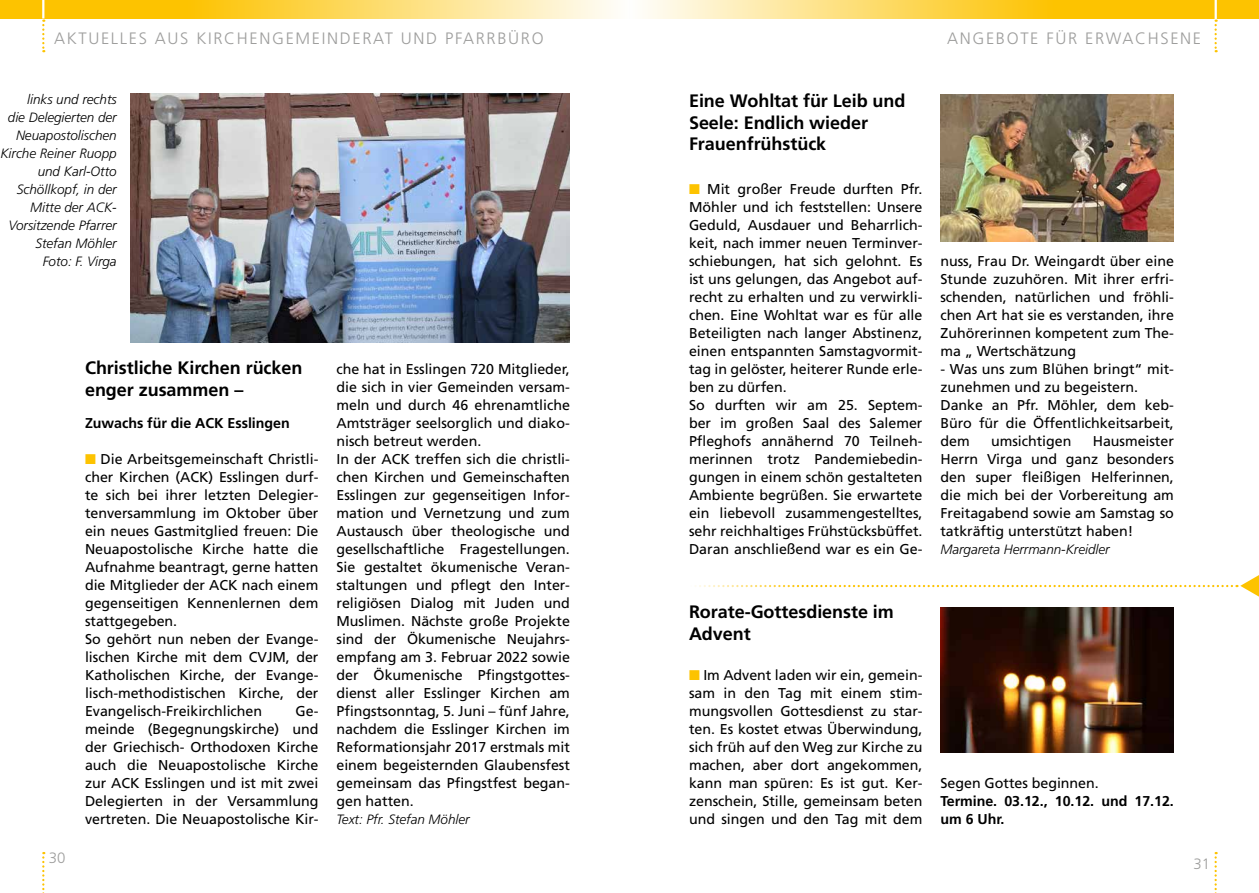
<style>
.page{position:relative;width:1259px;height:893px;background:#fff}
.page>*{position:absolute;margin:0;border:0;box-sizing:border-box;transform-origin:0 0}
.t1{font:700 18px/21.6px "Frutiger";letter-spacing:-.005em;color:#000}
.t2{font:300 16.5px "Frutiger";letter-spacing:.1em;color:#9d9d9c}
.t3{font:300 15px "Frutiger";color:#9d9d9c}
.t4{font:14.25px/18px "Frutiger";letter-spacing:-.005em;color:#000}
.t5{font:700 14.25px/18px "Frutiger";letter-spacing:-.005em;color:#000}
.t6{font:italic 300 13.5px/18px "Frutiger";letter-spacing:-.005em;color:#000;text-align:right}
.s1{color:#fdc300}
</style>
<div class="page">
<svg style="left:42px;top:852px;width:2px;height:41px"></svg>
<svg style="left:1214px;top:852px;width:2px;height:41px"></svg>
<svg style="left:0;top:0;width:614px;height:18px;background:#fdd655"></svg>
<svg style="left:645px;top:0;width:614px;height:18px;background:#fdd551"></svg>
<svg style="left:42px;top:0;width:2px;height:52px"></svg>
<svg style="left:1214px;top:0;width:2px;height:52px"></svg>
<img style="left:940px;top:95px;width:234px;height:146px">
<img style="left:130px;top:94px;width:440px;height:249px">
<svg style="left:695px;top:575px;width:564px;height:22px"></svg>
<img style="left:940px;top:607px;width:234px;height:146px">
<p class="t2" style="left:54px;top:29px;width:491px">AKTUELLES AUS KIRCHENGEMEINDERAT UND PFARRBÜRO</p>
<p class="t2" style="left:947px;top:29px;width:255px">ANGEBOTE FÜR ERWACHSENE</p>
<p class="t6" style="left:0;top:91px;width:118px">links und rechts<br>die Delegierten der<br>Neuapostolischen<br>Kirche Reiner Ruopp und Karl-Otto<br>Schöllkopf, in der<br>Mitte der ACK-<br>Vorsitzende Pfarrer<br>Stefan Möhler<br>Foto: F. Virga</p>
<p class="t3" style="left:49px;top:849px;width:18px">30</p>
<p class="t1" style="left:85px;top:357px;width:219px">Christliche Kirchen rücken enger zusammen –</p>
<p class="t5" style="left:85px;top:414px;width:206px">Zuwachs für die ACK Esslingen</p>
<p class="t4" style="left:85px;top:450px;width:235px"><span class="s1">■</span> Die Arbeitsgemeinschaft Christli&shy;cher Kirchen (ACK) Esslingen durf&shy;te sich bei ihrer letzten Delegier&shy;tenversammlung im Oktober über ein neues Gastmitglied freuen: Die<br>Neuapostolische Kirche hatte die<br>Aufnahme beantragt, gerne hatten die Mitglieder der ACK nach einem gegenseitigen Kennenlernen dem stattgegeben.<br>So gehört nun neben der Evange&shy;lischen Kirche mit dem CVJM, der<br>Katholischen Kirche, der Evange&shy;lisch-methodistischen Kirche, der<br>Evangelisch-Freikirchlichen</p>
<p class="t4" style="left:85px;top:702px;width:235px;text-align:justify;text-indent:210px">Ge&shy;meinde (Begegnungskirche) und der Griechisch- Orthodoxen Kirche auch die Neuapostolische Kirche zur ACK Esslingen und ist mit zwei Delegierten in der Versammlung vertreten. Die Neuapostolische Kir-</p>
<p class="t4" style="left:336px;top:360px;width:235px">che hat in Esslingen 720 Mitglieder, die sich in vier Gemeinden versam&shy;meln und durch 46 ehrenamtliche<br>Amtsträger seelsorglich und diako&shy;nisch betreut werden.<br>In der ACK treffen sich die christli&shy;chen Kirchen und Gemeinschaften<br>Esslingen zur gegenseitigen Infor&shy;mation und Vernetzung und zum<br>Austausch über theologische und gesellschaftliche Fragestellungen.<br>Sie gestaltet ökumenische Veran&shy;staltungen und pflegt den Inter&shy;religiösen Dialog mit Juden und<br>Muslimen. Nächste große Projekte sind der Ökumenische Neujahrs&shy;empfang am 3. Februar 2022 sowie der Ökumenische Pfingstgottes&shy;dienst aller Esslinger Kirchen am<br>Pfingstsonntag, 5. Juni – fünf Jahre, nachdem die Esslinger Kirchen im<br>Reformationsjahr 2017 erstmals mit einem begeisternden Glaubensfest gemeinsam das Pfingstfest began&shy;gen hatten.</p>
<p class="t6" style="left:336px;top:811px;width:135px">Text: Pfr. Stefan Möhler</p>
<p class="t1" style="left:689px;top:90px;width:218px">Eine Wohltat für Leib und<br>Seele: Endlich wieder<br>Frauenfrühstück</p>
<p class="t4" style="left:689px;top:180px;width:235px"><span class="s1">■</span> Mit großer Freude durften Pfr.<br>Möhler und ich feststellen: Unsere Geduld, Ausdauer und Beharrlich&shy;keit, nach immer neuen Terminver&shy;schiebungen, hat sich gelohnt. Es ist uns gelungen, das Angebot auf&shy;recht zu erhalten und zu verwirkli&shy;chen. Eine Wohltat war es für alle Beteiligten nach langer Abstinenz, einen entspannten Samstagvormit&shy;tag in gelöster, heiterer Runde erle&shy;ben zu dürfen.<br>So durften wir am 25. Septem&shy;ber im großen Saal des Salemer Pfleghofs annähernd 70 Teilneh&shy;merinnen trotz Pandemiebedin&shy;gungen in einem schön gestalteten Ambiente begrüßen. Sie erwartete ein liebevoll zusammengestelltes, sehr reichhaltiges Frühstücksbüffet.<br>Daran anschließend war es ein Ge-</p>
<p class="t4" style="left:940px;top:252px;width:235px;text-align:justify">nuss, Frau Dr. Weingardt über eine Stunde zuzuhören. Mit ihrer erfri&shy;schenden, natürlichen und fröhli&shy;chen Art hat sie es verstanden, ihre Zuhörerinnen kompetent zum The&shy;ma „ Wertschätzung</p>
<p class="t4" style="left:940px;top:360px;width:235px">- Was uns zum Blühen bringt“ mit&shy;zunehmen und zu begeistern.<br>Danke an Pfr. Möhler, dem keb-<br>Büro für die Öffentlichkeitsarbeit, dem</p>
<p class="t4" style="left:991px;top:432px;width:82px">umsichtigen</p>
<p class="t4" style="left:940px;top:432px;width:235px;text-align:justify;text-indent:152px">Hausmeister Herrn Virga und ganz besonders den super fleißigen Helferinnen, die mich bei der Vorbereitung am Freitagabend sowie am Samstag so tatkräftig unterstützt haben!</p>
<p class="t6" style="left:940px;top:541px;width:171px">Margareta Herrmann-Kreidler</p>
<p class="t1" style="left:689px;top:601px;width:206px">Rorate-Gottesdienste im<br>Advent</p>
<p class="t4" style="left:689px;top:666px;width:235px;text-align:justify"><span class="s1">■</span> Im Advent laden wir ein, gemein&shy;sam in den Tag mit einem stim&shy;mungsvollen Gottesdienst zu star&shy;ten. Es kostet etwas Überwindung, sich früh auf den Weg zur Kirche zu machen, aber dort angekommen, kann man spüren: Es ist gut. Ker&shy;zenschein, Stille, gemeinsam beten und singen und den Tag mit dem</p>
<p class="t4" style="left:940px;top:774px;width:160px">Segen Gottes beginnen.</p>
<p class="t5" style="left:940px;top:792px;width:235px">Termine. 03.12., 10.12. und 17.12. um 6 Uhr.</p>
<p class="t3" style="left:1193px;top:855px;width:18px">31</p>
</div>
